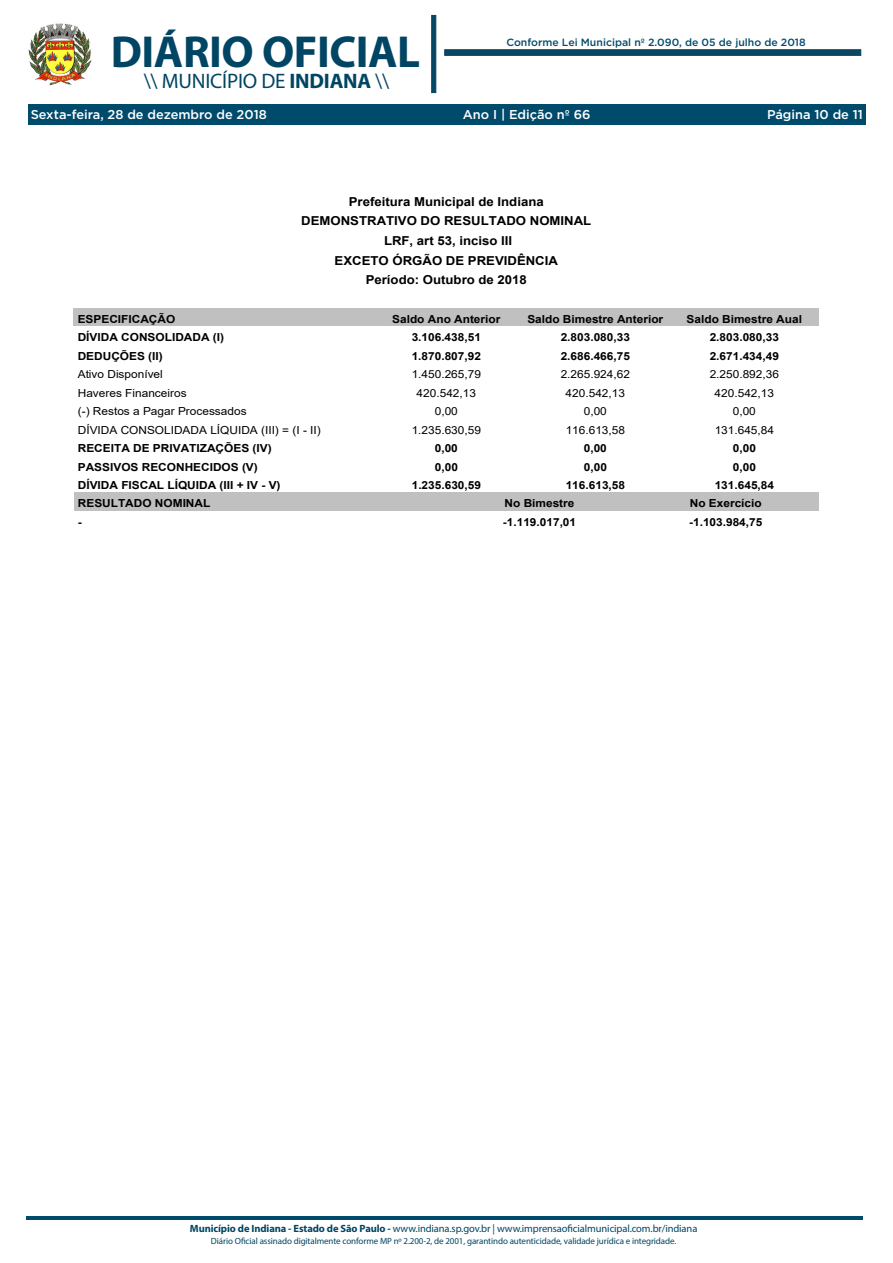
<style>
.page{position:relative;width:893px;height:1263px;background:#fff}
.page>*{position:absolute;margin:0;border:0;box-sizing:border-box;transform-origin:0 0}
.t1{font:700 45px "Myriad Pro";letter-spacing:-.01em;color:#004563}
.t2{font:21px "Myriad Pro";letter-spacing:-.01em;color:#004563}
.t3{font:500 12.75px "Gotham";color:#fff}
.t4{font:700 12.3px/19.6px "Arial";color:#000;text-align:center;scale:1.07 1}
.t5{font:700 11.1px "Arial";color:#000;scale:1.07 1}
.t6{font:11.1px "Arial";color:#000;scale:1.07 1}
.t7{font:10.5px "Myriad Pro";letter-spacing:-.01em;color:#004563}
.t8{font:500 10.5px "Gotham";color:#004b6c}
.t9{font:9px "Myriad Pro";letter-spacing:-.01em;color:#004563}
.s1{font-weight:700}
</style>
<div class="page">
<div style="left:28px;top:104px;width:837px;height:21px;background:#004b6c"></div>
<img style="left:28px;top:23px;width:64px;height:63px">
<svg style="left:431px;top:15px;width:5px;height:78px"></svg>
<svg style="left:444px;top:50px;width:417px;height:6px;background:#094965"></svg>
<hr style="left:26px;top:1216px;width:836px;height:3px;background:#004b6c">
<div style="left:74px;top:308px;width:298px;height:18px;background:#c0c0c0"></div>
<div style="left:372px;top:308px;width:149px;height:18px;background:#c0c0c0"></div>
<div style="left:521px;top:308px;width:149px;height:18px;background:#c0c0c0"></div>
<div style="left:670px;top:308px;width:149px;height:18px;background:#c0c0c0"></div>
<div style="left:74px;top:493px;width:372px;height:18px;background:#c0c0c0"></div>
<div style="left:446px;top:493px;width:186px;height:18px;background:#c0c0c0"></div>
<div style="left:632px;top:493px;width:187px;height:18px;background:#c0c0c0"></div>
<h1 class="t1" style="left:111px;top:23px;width:311px">DIÁRIO OFICIAL</h1>
<h2 class="t2" style="left:144px;top:68px;width:247px">\\ MUNICÍPIO DE <span class="s1">INDIANA</span> \\</h2>
<p class="t8" style="left:506px;top:35px;width:301px">Conforme Lei Municipal nº 2.090, de 05 de julho de 2018</p>
<p class="t3" style="left:31px;top:106px;width:238px">Sexta-feira, 28 de dezembro de 2018</p>
<p class="t3" style="left:463px;top:106px;width:129px">Ano I | Edição nº 66</p>
<p class="t3" style="left:767px;top:106px;width:97px">Página 10 de 11</p>
<p class="t4" style="left:301px;top:192px;width:273px">Prefeitura Municipal de Indiana<br>DEMONSTRATIVO DO RESULTADO NOMINAL<br>LRF, art 53, inciso III<br>EXCETO ÓRGÃO DE PREVIDÊNCIA<br>Período: Outubro de 2018</p>
<p class="t5" style="left:78px;top:311px;width:93px">ESPECIFICAÇÃO</p>
<p class="t5" style="left:392px;top:311px;width:103px">Saldo Ano Anterior</p>
<p class="t5" style="left:527px;top:311px;width:128px">Saldo Bimestre Anterior</p>
<p class="t5" style="left:687px;top:311px;width:109px">Saldo Bimestre Aual</p>
<p class="t5" style="left:78px;top:329px;width:138px">DÍVIDA CONSOLIDADA (I)</p>
<p class="t5" style="left:412px;top:329px;width:66px">3.106.438,51</p>
<p class="t5" style="left:561px;top:329px;width:66px">2.803.080,33</p>
<p class="t5" style="left:710px;top:329px;width:66px">2.803.080,33</p>
<p class="t5" style="left:78px;top:348px;width:81px">DEDUÇÕES (II)</p>
<p class="t5" style="left:412px;top:348px;width:66px">1.870.807,92</p>
<p class="t5" style="left:561px;top:348px;width:66px">2.686.466,75</p>
<p class="t5" style="left:710px;top:348px;width:66px">2.671.434,49</p>
<p class="t6" style="left:78px;top:367px;width:81px">Ativo Disponível</p>
<p class="t6" style="left:412px;top:367px;width:66px">1.450.265,79</p>
<p class="t6" style="left:561px;top:367px;width:66px">2.265.924,62</p>
<p class="t6" style="left:710px;top:367px;width:66px">2.250.892,36</p>
<p class="t6" style="left:78px;top:385px;width:103px">Haveres Financeiros</p>
<p class="t6" style="left:417px;top:385px;width:57px">420.542,13</p>
<p class="t6" style="left:566px;top:385px;width:57px">420.542,13</p>
<p class="t6" style="left:715px;top:385px;width:57px">420.542,13</p>
<p class="t6" style="left:78px;top:403px;width:159px">(-) Restos a Pagar Processados</p>
<p class="t6" style="left:435px;top:403px;width:23px">0,00</p>
<p class="t6" style="left:584px;top:403px;width:23px">0,00</p>
<p class="t6" style="left:733px;top:403px;width:23px">0,00</p>
<p class="t6" style="left:78px;top:422px;width:229px">DÍVIDA CONSOLIDADA LÍQUIDA (III) = (I - II)</p>
<p class="t6" style="left:412px;top:422px;width:66px">1.235.630,59</p>
<p class="t6" style="left:566px;top:422px;width:57px">116.613,58</p>
<p class="t6" style="left:715px;top:422px;width:57px">131.645,84</p>
<p class="t5" style="left:78px;top:440px;width:183px">RECEITA DE PRIVATIZAÇÕES (IV)</p>
<p class="t5" style="left:435px;top:440px;width:23px">0,00</p>
<p class="t5" style="left:584px;top:440px;width:23px">0,00</p>
<p class="t5" style="left:733px;top:440px;width:23px">0,00</p>
<p class="t5" style="left:78px;top:459px;width:170px">PASSIVOS RECONHECIDOS (V)</p>
<p class="t5" style="left:435px;top:459px;width:23px">0,00</p>
<p class="t5" style="left:584px;top:459px;width:23px">0,00</p>
<p class="t5" style="left:733px;top:459px;width:23px">0,00</p>
<p class="t5" style="left:78px;top:477px;width:191px">DÍVIDA FISCAL LÍQUIDA (III + IV - V)</p>
<p class="t5" style="left:412px;top:477px;width:66px">1.235.630,59</p>
<p class="t5" style="left:566px;top:477px;width:57px">116.613,58</p>
<p class="t5" style="left:715px;top:477px;width:57px">131.645,84</p>
<p class="t5" style="left:78px;top:496px;width:125px">RESULTADO NOMINAL</p>
<p class="t5" style="left:505px;top:496px;width:67px">No Bimestre</p>
<p class="t5" style="left:690px;top:496px;width:69px">No Exercício</p>
<p class="t5" style="left:78px;top:514px;width:5px">-</p>
<p class="t5" style="left:503px;top:514px;width:70px">-1.119.017,01</p>
<p class="t5" style="left:689px;top:514px;width:70px">-1.103.984,75</p>
<p class="t7" style="left:190px;top:1222px;width:509px"><span class="s1">Município de Indiana - Estado de São Paulo -</span> www.indiana.sp.gov.br | www.imprensaoficialmunicipal.com.br/indiana</p>
<p class="t9" style="left:211px;top:1235px;width:467px">Diário Oficial assinado digitalmente conforme MP nº 2.200-2, de 2001, garantindo autenticidade, validade jurídica e integridade.</p>
</div>
